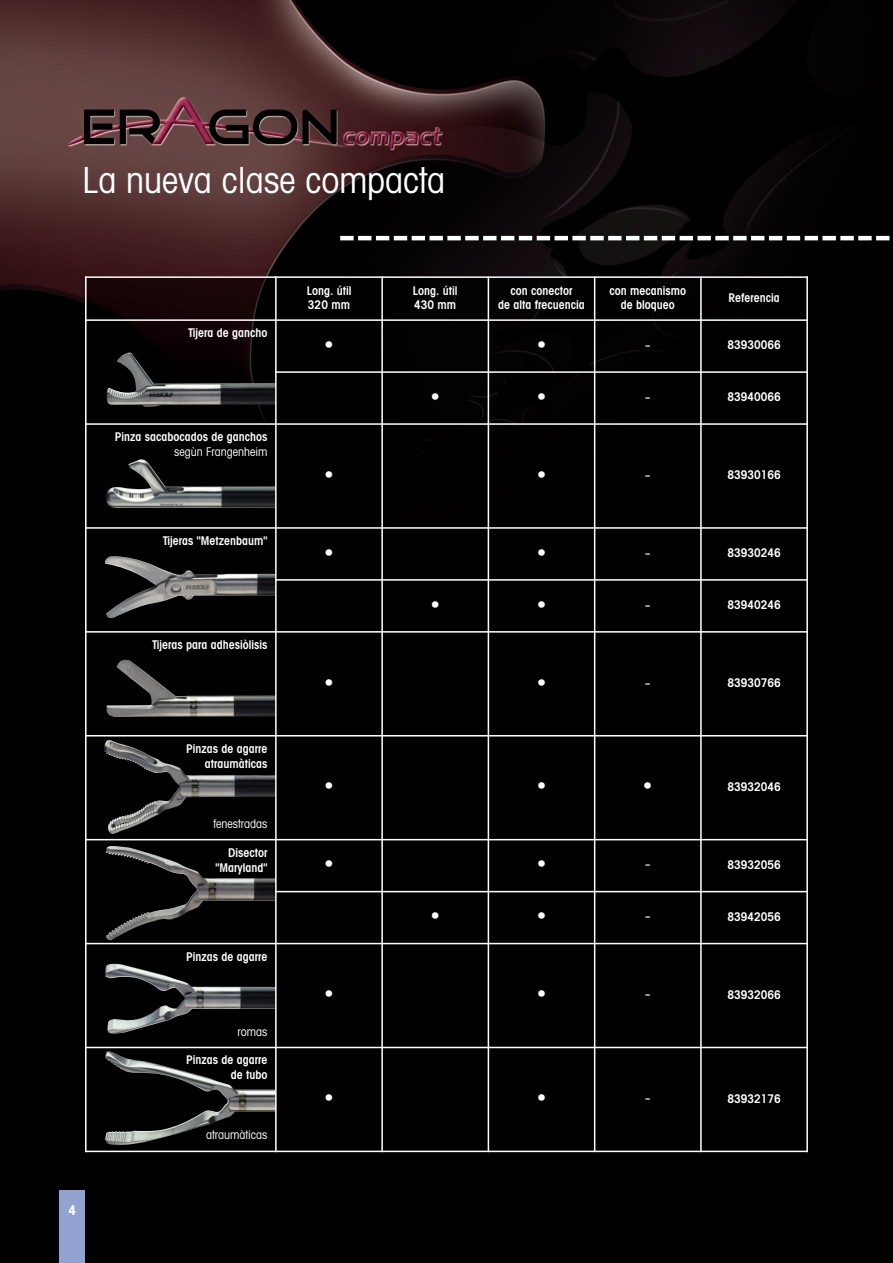
<style>
.page{position:relative;width:893px;height:1263px;background:#fff}
.page>*{position:absolute;margin:0;border:0;box-sizing:border-box;transform-origin:0 0}
.t1{font:condensed 36px "Avant Garde";color:#fff}
.t2{font:condensed 18px "Avant Garde";color:#fff}
.t3{font:700 condensed 13.5px "Avant Garde";color:#fff}
.t4{font:600 condensed 12px/14.4px "Avant Garde";color:#fff;text-align:right}
.t5{font:condensed 12px "Avant Garde";color:#fff}
</style>
<div class="page">
<img style="left:0;top:0;width:893px;height:1263px">
<div style="left:60px;top:1191px;width:25px;height:72px;background:#92a3d2"></div>
<svg style="left:354px;top:236px;width:539px;height:4px"></svg>
<hr style="left:340px;top:236px;width:14px;height:4px;background:#fff">
<img style="left:106px;top:352px;width:169px;height:55px">
<img style="left:106px;top:459px;width:169px;height:49px">
<img style="left:105px;top:556px;width:170px;height:62px">
<img style="left:106px;top:660px;width:169px;height:57px">
<img style="left:105px;top:964px;width:170px;height:70px">
<img style="left:105px;top:1051px;width:170px;height:94px">
<img style="left:106px;top:846px;width:169px;height:94px">
<img style="left:104px;top:740px;width:171px;height:94px">
<hr style="left:85px;top:276px;width:2px;height:876px;background:#fff">
<hr style="left:275px;top:276px;width:2px;height:876px;background:#fff">
<hr style="left:381px;top:276px;width:2px;height:876px;background:#fff">
<hr style="left:488px;top:276px;width:1px;height:876px;background:#fff">
<hr style="left:594px;top:276px;width:1px;height:876px;background:#fff">
<hr style="left:700px;top:276px;width:2px;height:876px;background:#fff">
<hr style="left:806px;top:276px;width:2px;height:876px;background:#fff">
<hr style="left:85px;top:276px;width:723px;height:2px;background:#fff">
<hr style="left:85px;top:319px;width:723px;height:2px;background:#fff">
<hr style="left:275px;top:371px;width:533px;height:2px;background:#fff">
<hr style="left:85px;top:423px;width:723px;height:2px;background:#fff">
<hr style="left:85px;top:527px;width:723px;height:2px;background:#fff">
<hr style="left:275px;top:579px;width:533px;height:2px;background:#fff">
<hr style="left:85px;top:631px;width:723px;height:2px;background:#fff">
<hr style="left:85px;top:735px;width:723px;height:1px;background:#fff">
<hr style="left:85px;top:839px;width:723px;height:1px;background:#fff">
<hr style="left:275px;top:891px;width:533px;height:1px;background:#fff">
<hr style="left:85px;top:943px;width:723px;height:1px;background:#fff">
<hr style="left:85px;top:1047px;width:723px;height:1px;background:#fff">
<hr style="left:85px;top:1151px;width:723px;height:1px;background:#fff">
<h1 class="t1" style="left:82px;top:167px;width:364px">La nueva clase compacta</h1>
<p class="t3" style="left:69px;top:1205px;width:9px">4</p>
<p class="t4" style="left:188px;top:327px;width:81px">Tijera de gancho</p>
<p class="t4" style="left:115px;top:431px;width:154px">Pinza sacabocados de ganchos</p>
<p class="t5" style="left:174px;top:447px;width:95px">segùn Frangenheim</p>
<p class="t4" style="left:163px;top:534px;width:106px">Tijeras "Metzenbaum"</p>
<p class="t4" style="left:152px;top:638px;width:117px">Tijeras para adhesiòlisis</p>
<p class="t4" style="left:186px;top:742px;width:83px;line-height:15px">Pinzas de agarre atraumàticas</p>
<p class="t5" style="left:214px;top:819px;width:55px">fenestradas</p>
<p class="t4" style="left:216px;top:846px;width:53px;line-height:15px">Disector "Maryland"</p>
<p class="t4" style="left:186px;top:950px;width:83px">Pinzas de agarre</p>
<p class="t5" style="left:238px;top:1027px;width:31px">romas</p>
<p class="t4" style="left:186px;top:1054px;width:83px;line-height:15px">Pinzas de agarre de tubo</p>
<p class="t5" style="left:206px;top:1131px;width:63px">atraumàticas</p>
<p class="t4" style="left:307px;top:284px;width:46px;text-align:left">Long. útil<br>320 mm</p>
<p class="t4" style="left:413px;top:284px;width:46px;text-align:left">Long. útil<br>430 mm</p>
<p class="t4" style="left:498px;top:284px;width:88px;text-align:center">con conector<br>de alta frecuencia</p>
<p class="t4" style="left:609px;top:284px;width:78px;text-align:center">con mecanismo de bloqueo</p>
<p class="t4" style="left:728px;top:291px;width:53px">Referencia</p>
<h2 class="t2" style="left:324px;top:338px;width:10px">•</h2>
<h2 class="t2" style="left:537px;top:338px;width:10px">•</h2>
<h2 class="t2" style="left:645px;top:338px;width:7px">-</h2>
<p class="t4" style="left:727px;top:339px;width:55px">83930066</p>
<h2 class="t2" style="left:431px;top:390px;width:10px">•</h2>
<h2 class="t2" style="left:537px;top:390px;width:10px">•</h2>
<h2 class="t2" style="left:645px;top:390px;width:7px">-</h2>
<p class="t4" style="left:727px;top:391px;width:55px">83940066</p>
<h2 class="t2" style="left:324px;top:468px;width:10px">•</h2>
<h2 class="t2" style="left:537px;top:468px;width:10px">•</h2>
<h2 class="t2" style="left:645px;top:468px;width:7px">-</h2>
<p class="t4" style="left:727px;top:469px;width:55px">83930166</p>
<h2 class="t2" style="left:324px;top:546px;width:10px">•</h2>
<h2 class="t2" style="left:537px;top:546px;width:10px">•</h2>
<h2 class="t2" style="left:645px;top:546px;width:7px">-</h2>
<p class="t4" style="left:727px;top:547px;width:55px">83930246</p>
<h2 class="t2" style="left:431px;top:598px;width:10px">•</h2>
<h2 class="t2" style="left:537px;top:598px;width:10px">•</h2>
<h2 class="t2" style="left:645px;top:598px;width:7px">-</h2>
<p class="t4" style="left:727px;top:599px;width:55px">83940246</p>
<h2 class="t2" style="left:324px;top:675px;width:10px">•</h2>
<h2 class="t2" style="left:537px;top:675px;width:10px">•</h2>
<h2 class="t2" style="left:645px;top:675px;width:7px">-</h2>
<p class="t4" style="left:727px;top:677px;width:55px">83930766</p>
<h2 class="t2" style="left:324px;top:779px;width:10px">•</h2>
<h2 class="t2" style="left:537px;top:779px;width:10px">•</h2>
<h2 class="t2" style="left:643px;top:779px;width:10px">•</h2>
<p class="t4" style="left:727px;top:780px;width:55px">83932046</p>
<h2 class="t2" style="left:324px;top:857px;width:10px">•</h2>
<h2 class="t2" style="left:537px;top:857px;width:10px">•</h2>
<h2 class="t2" style="left:645px;top:857px;width:7px">-</h2>
<p class="t4" style="left:727px;top:858px;width:55px">83932056</p>
<h2 class="t2" style="left:431px;top:909px;width:10px">•</h2>
<h2 class="t2" style="left:537px;top:909px;width:10px">•</h2>
<h2 class="t2" style="left:645px;top:909px;width:7px">-</h2>
<p class="t4" style="left:727px;top:910px;width:55px">83942056</p>
<h2 class="t2" style="left:324px;top:987px;width:10px">•</h2>
<h2 class="t2" style="left:537px;top:987px;width:10px">•</h2>
<h2 class="t2" style="left:645px;top:987px;width:7px">-</h2>
<p class="t4" style="left:727px;top:988px;width:55px">83932066</p>
<h2 class="t2" style="left:324px;top:1091px;width:10px">•</h2>
<h2 class="t2" style="left:537px;top:1091px;width:10px">•</h2>
<h2 class="t2" style="left:645px;top:1091px;width:7px">-</h2>
<p class="t4" style="left:727px;top:1092px;width:55px">83932176</p>
</div>
